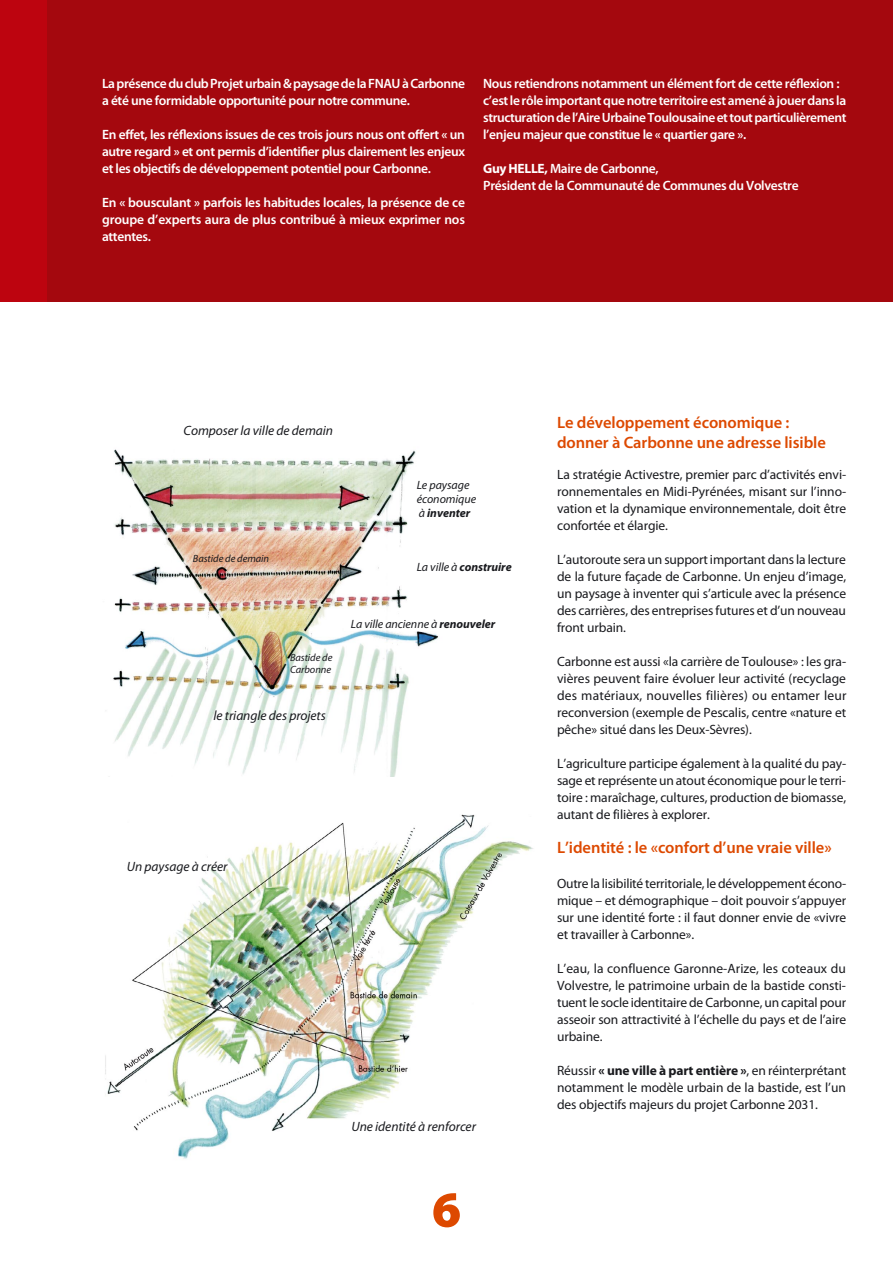
<style>
.page{position:relative;width:893px;height:1263px;background:#fff}
.page>*{position:absolute;margin:0;border:0;box-sizing:border-box;transform-origin:0 0}
.t1{font:900 51px "Myriad Pro";color:#dd4900}
.t2{font:600 16.5px/19.8px "Myriad Pro";letter-spacing:-.005em;color:#dd4900}
.t3{font:13.5px/17px "Myriad Pro";letter-spacing:-.005em;color:#191a1e;text-align:justify}
.t4{font:600 13.5px/17px "Myriad Pro";letter-spacing:-.025em;color:#fff}
.t5{font:italic 13.5px "Myriad Pro";letter-spacing:-.005em;color:#191a1e}
.t6{font:italic 12px/14.4px "Myriad Pro";letter-spacing:-.005em;color:#191a1e}
.t7{font:italic 700 12px "Myriad Pro";letter-spacing:-.005em;color:#191a1e}
.t8{font:italic 10.5px/12.6px "Myriad Pro";letter-spacing:-.005em;color:#191a1e}
.s1{font-weight:700}
.s2{font-weight:400}
</style>
<div class="page">
<div style="left:0;top:0;width:893px;height:302px;background:#a4080e"></div>
<div style="left:0;top:0;width:47px;height:302px;background:#bd040f"></div>
<img style="left:113px;top:449px;width:326px;height:328px">
<img style="left:105px;top:814px;width:428px;height:345px">
<p class="t4" style="left:102px;top:75px;width:365px">La présence du club Projet urbain &amp; paysage de la FNAU à Carbonne a été une formidable opportunité pour notre commune.</p>
<p class="t4" style="left:102px;top:126px;width:365px;text-align:justify">En effet, les réflexions issues de ces trois jours nous ont offert « un autre regard » et ont permis d’identifier plus clairement les enjeux et les objectifs de développement potentiel pour Carbonne.</p>
<p class="t4" style="left:102px;top:194px;width:364px;text-align:justify">En « bousculant » parfois les habitudes locales, la présence de ce groupe d’experts aura de plus contribué à mieux exprimer nos attentes.</p>
<p class="t4" style="left:483px;top:75px;width:365px">Nous retiendrons notamment un élément fort de cette réflexion : c’est le rôle important que notre territoire est amené à jouer dans la structuration de l’Aire Urbaine Toulousaine et tout particulièrement l’enjeu majeur que constitue le « quartier gare ».</p>
<p class="t4" style="left:483px;top:160px;width:317px"><span class="s1">Guy HELLE,</span> Maire de Carbonne,<br>Président de la Communauté de Communes du Volvestre</p>
<p class="t5" style="left:184px;top:423px;width:151px">Composer la ville de demain</p>
<p class="t8" style="left:193px;top:552px;width:78px">Bastide de demain</p>
<p class="t6" style="left:417px;top:478px;width:61px">Le paysage économique à <span class="s1">inventer</span></p>
<p class="t7" style="left:417px;top:560px;width:96px"><span class="s2">La ville à</span> construire</p>
<p class="t8" style="left:290px;top:651px;width:44px">Bastide de<br>Carbonne</p>
<p class="t5" style="left:213px;top:708px;width:114px">le triangle des projets</p>
<p class="t6" style="left:351px;top:617px;width:146px">La ville ancienne à <span class="s1">renouveler</span></p>
<p class="t5" style="left:127px;top:859px;width:102px">Un paysage à créer</p>
<p class="t5" style="left:351px;top:1119px;width:126px">Une identité à renforcer</p>
<h1 class="t1" style="left:432px;top:1181px;width:31px">6</h1>
<p class="t2" style="left:557px;top:413px;width:270px">Le développement économique : donner à Carbonne une adresse lisible</p>
<p class="t3" style="left:557px;top:466px;width:291px">La stratégie Activestre, premier parc d’activités envi&shy;ronnementales en Midi-Pyrénées, misant sur l’inno&shy;vation et la dynamique environnementale, doit être confortée et élargie.</p>
<p class="t3" style="left:557px;top:552px;width:291px">L’autoroute sera un support important dans la lecture de la future façade de Carbonne. Un enjeu d’image, un paysage à inventer qui s’articule avec la présence des carrières, des entreprises futures et d’un nouveau front urbain.</p>
<p class="t3" style="left:557px;top:654px;width:291px">Carbonne est aussi «la carrière de Toulouse» : les gra&shy;vières peuvent faire évoluer leur activité (recyclage des matériaux, nouvelles filières) ou entamer leur reconversion (exemple de Pescalis, centre «nature et pêche» situé dans les Deux-Sèvres).</p>
<p class="t3" style="left:557px;top:756px;width:291px">L’agriculture participe également à la qualité du pay&shy;sage et représente un atout économique pour le terri&shy;toire : maraîchage, cultures, production de biomasse, autant de filières à explorer.</p>
<p class="t2" style="left:557px;top:838px;width:276px">L’identité : le «confort d’une vraie ville»</p>
<p class="t3" style="left:557px;top:875px;width:291px">Outre la lisibilité territoriale, le développement écono&shy;mique – et démographique – doit pouvoir s’appuyer sur une identité forte : il faut donner envie de «vivre et travailler à Carbonne».</p>
<p class="t3" style="left:557px;top:960px;width:291px">L’eau, la confluence Garonne-Arize, les coteaux du Volvestre, le patrimoine urbain de la bastide consti&shy;tuent le socle identitaire de Carbonne, un capital pour asseoir son attractivité à l’échelle du pays et de l’aire urbaine.</p>
<p class="t3" style="left:557px;top:1062px;width:291px">Réussir <span class="s1">« une ville à part entière »</span>, en réinterprétant notamment le modèle urbain de la bastide, est l’un des objectifs majeurs du projet Carbonne 2031.</p>
</div>
